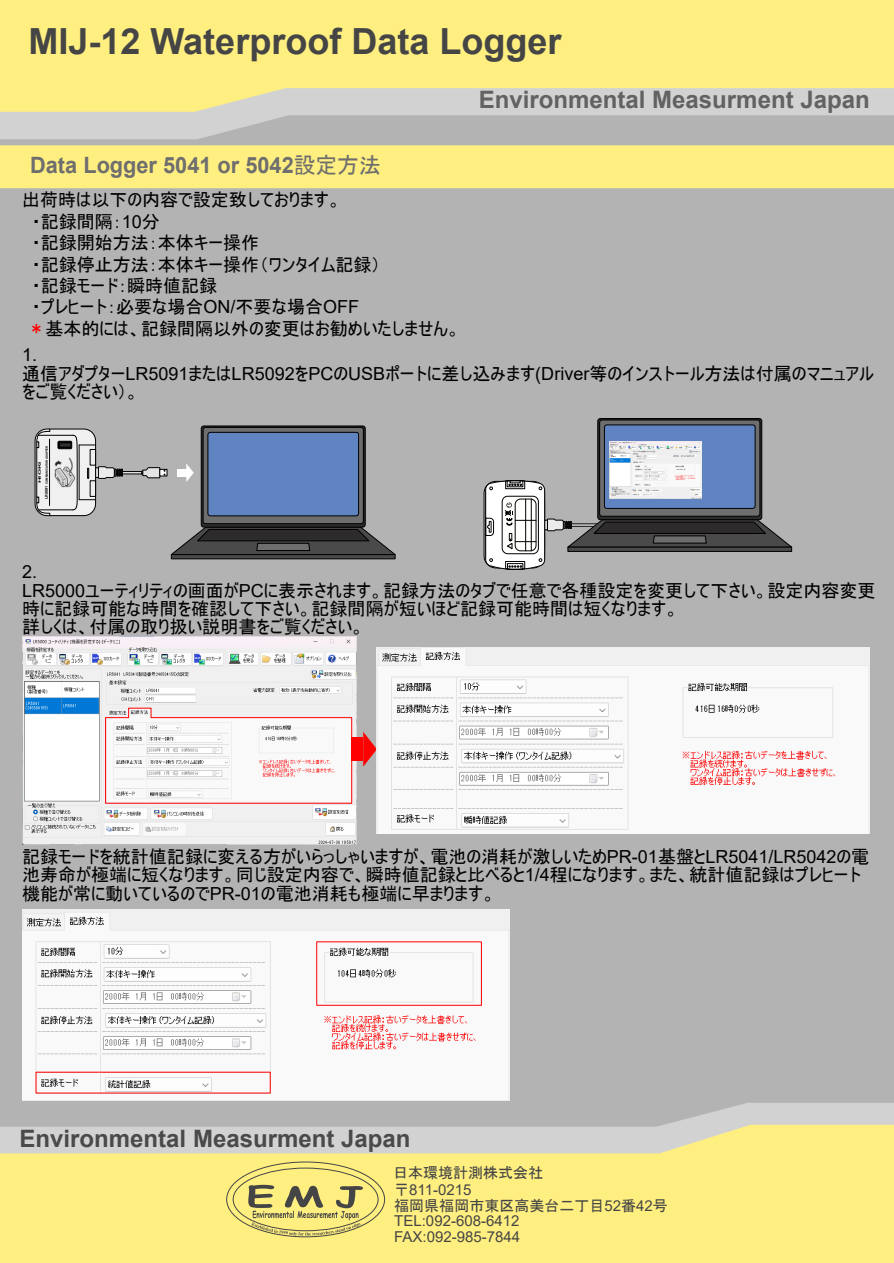
<style>
.page{position:relative;width:894px;height:1263px;background:#fff}
.page>*{position:absolute;margin:0;border:0;box-sizing:border-box;transform-origin:0 0}
.t1{font:700 36px "Arial";color:#454545}
.t2{font:700 24px "Arial";color:#626262}
.t3{font:700 24px "Arial";color:#4a4a4a}
.t4{font:700 22.5px "Arial";color:#6e6e6e}
.t5{font:18px/18.1px "MS UI Gothic";color:#000}
.t6{font:15px/15.5px "Arial";color:#454545}
.t7{font:15px/17.7px "MS UI Gothic";color:#454545}
.t8{font:700 3.3px "Arial";color:#000;scale:2.36 1}
.t9{font:700 3.3px "Arial";color:#000;scale:.76 1}
.t10{font:700 2.85px "Arial";color:#000;scale:.95 1}
.t11{font:2.85px "Arial";color:#000;scale:1.15 1}
.s1{font-family:"MS UI Gothic";font-weight:400}
.s2{font-family:"Arial"}
.s3{color:#f00}
.s4{font-size:3.6px}
.s5{font-family:"MS UI Gothic"}
</style>
<div class="page">
<div style="left:0;top:139px;width:893px;height:964px;background:#b3b3b3"></div>
<svg style="left:363px;top:732px;width:14px;height:35px"></svg>
<img style="left:22px;top:636px;width:334px;height:209px">
<div style="left:351px;top:738px;width:12px;height:23px;background:#f00"></div>
<svg style="left:0;top:112px;width:893px;height:27px;background:#bebebe"></svg>
<svg style="left:0;top:0;width:893px;height:112px;background:#f7ea8d"></svg>
<svg style="left:0;top:1103px;width:893px;height:22px;background:#b9b9b9"></svg>
<svg style="left:0;top:1125px;width:893px;height:138px;background:#f6e98e"></svg>
<svg style="left:226px;top:1162px;width:159px;height:75px;background:#dbce75"></svg>
<div style="left:233px;top:1168px;width:145px;height:63px;background:#ffef81;border:1px solid #454545;border-radius:50%"></div>
<svg style="left:248px;top:1185px;width:115px;height:51px"></svg>
<div style="left:0;top:145px;width:893px;height:43px;background:#ffef81"></div>
<img style="left:377px;top:647px;width:491px;height:187px">
<svg style="left:171px;top:555px;width:224px;height:4px"></svg>
<svg style="left:35px;top:429px;width:87px;height:87px"></svg>
<div style="left:122px;top:471px;width:29px;height:3px;background:#ebebeb;border:1px solid #000"></div>
<svg style="left:165px;top:469px;width:2px;height:7px"></svg>
<svg style="left:141px;top:467px;width:24px;height:11px"></svg>
<svg style="left:171px;top:426px;width:224px;height:129px;background:#6b7a94"></svg>
<svg style="left:105px;top:707px;width:247px;height:97px"></svg>
<img style="left:22px;top:910px;width:487px;height:191px">
<div style="left:316px;top:941px;width:165px;height:65px;border:1px solid #f00"></div>
<svg style="left:483px;top:418px;width:308px;height:169px;background:#8b9099"></svg>
<img style="left:608px;top:441px;width:92px;height:57px">
<p class="t1" style="left:28px;top:28px;width:534px">MIJ-12 Waterproof Data Logger</p>
<p class="t2" style="left:478px;top:90px;width:392px">Environmental Measurment Japan</p>
<p class="t4" style="left:30px;top:157px;width:352px">Data Logger 5041 or 5042<span class="s1">設定方法</span></p>
<p class="t5" style="left:22px;top:190px;width:320px">出荷時は以下の内容で設定致しております。</p>
<p class="t5" style="left:32px;top:212px;width:130px">・記録間隔：<span class="s2">10</span>分</p>
<p class="t5" style="left:32px;top:234px;width:229px">・記録開始方法：本体キー操作</p>
<p class="t5" style="left:32px;top:256px;width:350px">・記録停止方法：本体キー操作（ワンタイム記録）</p>
<p class="t5" style="left:32px;top:276px;width:187px">・記録モード：瞬時値記録</p>
<p class="t5" style="left:32px;top:297px;width:329px">・プレヒート：必要な場合<span class="s2">ON/</span>不要な場合<span class="s2">OFF</span></p>
<p class="t5" style="left:27px;top:320px;width:434px"><span class="s3">＊</span>基本的には、記録間隔以外の変更はお勧めいたしません。</p>
<p class="t5" style="left:22px;top:346px;width:853px"><span class="s2">1.<br></span>通信アダプター<span class="s2">LR5091</span>または<span class="s2">LR5092</span>を<span class="s2">PC</span>の<span class="s2">USB</span>ポートに差し込みます<span class="s2">(Driver</span>等のインストール方法は付属のマニュアルをご覧ください）。</p>
<p class="t10" style="left:46px;top:499px;width:58px;rotate:-90deg"><span class="s4">LR5091</span> COMMUNICATION ADAPTER</p>
<p class="t8" style="left:39px;top:483px;width:11px;rotate:-90deg">HIOKI</p>
<p class="t9" style="left:507px;top:507px;width:5px;rotate:-90deg">10</p>
<p class="t11" style="left:509px;top:546px;width:2px;rotate:-90deg">!</p>
<p class="t5" style="left:22px;top:563px;width:854px"><span class="s2">2.<br>LR5000</span>ユーティリティの画面が<span class="s2">PC</span>に表示されます。記録方法のタブで任意で各種設定を変更して下さい。設定内容変更時に記録可能な時間を確認して下さい。記録間隔が短いほど記録可能時間は短くなります。<br>詳しくは、付属の取り扱い説明書をご覧ください。</p>
<p class="t5" style="left:22px;top:847px;width:848px;line-height:18.6px">記録モードを統計値記録に変える方がいらっしゃいますが、電池の消耗が激しいため<span class="s2">PR-01</span>基盤と<span class="s2">LR5041/LR5042</span>の電池寿命が極端に短くなります。同じ設定内容で、瞬時値記録と比べると<span class="s2">1/4</span>程になります。また、統計値記録はプレヒート機能が常に動いているので<span class="s2">PR-01</span>の電池消耗も極端に早まります。</p>
<p class="t3" style="left:19px;top:1129px;width:392px">Environmental Measurment Japan</p>
<p class="t7" style="left:393px;top:1163px;width:151px">日本環境計測株式会社〒<span class="s2">811-0215</span></p>
<p class="t6" style="left:394px;top:1199px;width:275px"><span class="s5">福岡県福岡市東区高美台二丁目</span>52<span class="s5">番</span>42<span class="s5">号<br></span>TEL:092-608-6412<br>FAX:092-985-7844</p>
</div>
